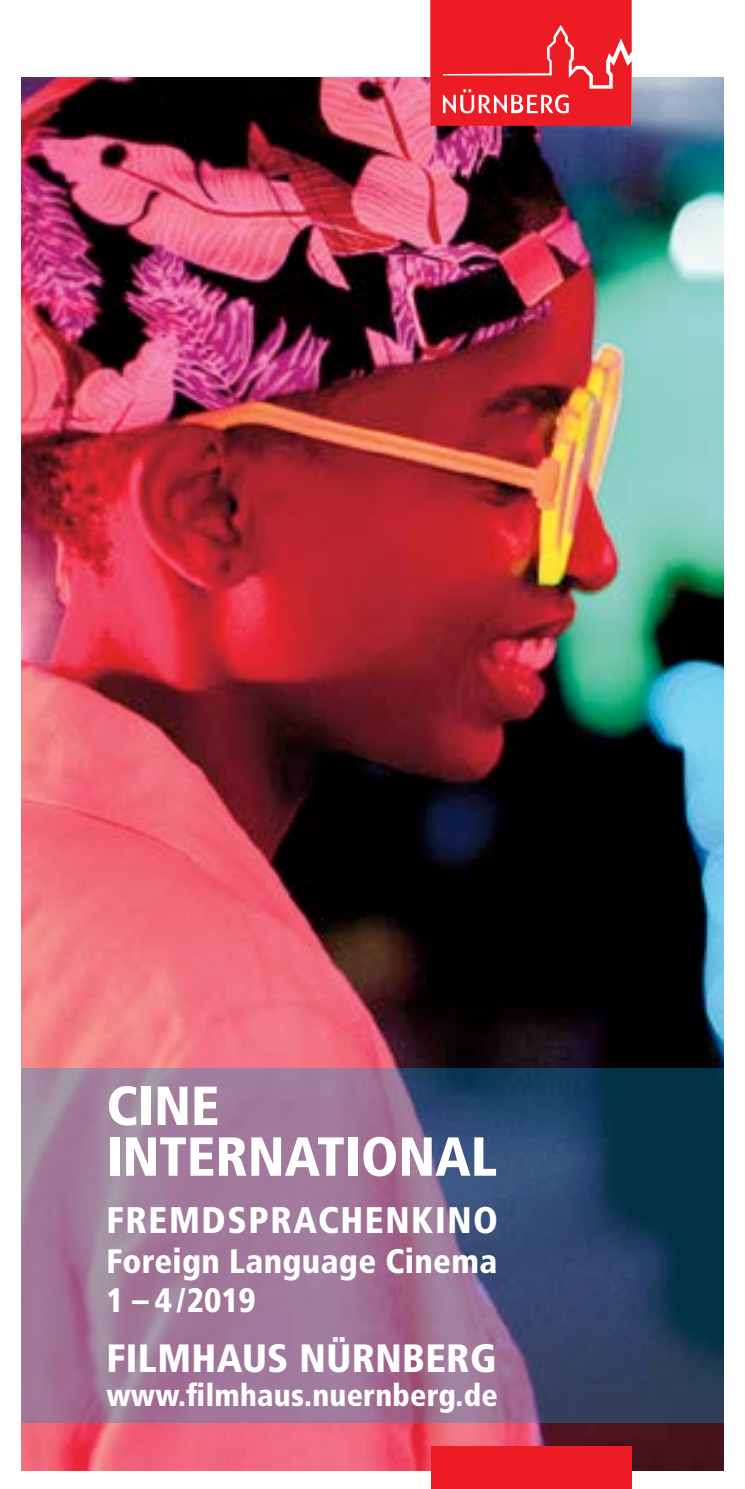
<style>
.page{position:relative;width:745px;height:1489px;background:#fff}
.page>*{position:absolute;margin:0;border:0;box-sizing:border-box;transform-origin:0 0}
.t1{font:900 condensed 55px/50.8px "Frutiger LT Std";color:#fff}
.t2{font:900 condensed 39.5px "Frutiger LT Std";letter-spacing:.01em;color:#fff}
.t3{font:900 condensed 37px "Frutiger LT Std";letter-spacing:.045em;color:#fff}
.t4{font:900 condensed 33.75px/39.5px "Frutiger LT Std";letter-spacing:.01em;color:#fff}
.t5{font:900 condensed 31px "Frutiger LT Std";letter-spacing:.01em;color:#fff}
</style>
<div class="page">
<img style="left:21px;top:78px;width:702px;height:1392px">
<div style="left:430px;top:1446px;width:201px;height:42px;background:#ed1c24"></div>
<svg style="left:430px;top:1px;width:201px;height:125px;background:#ee2e35"></svg>
<hr style="left:430px;top:0;width:201px;height:1px;background:#ed1c24">
<svg style="left:21px;top:1067px;width:702px;height:355px;background:#736384"></svg>
<h1 class="t1" style="left:106px;top:1080px;width:392px">CINE<br>INTERNATIONAL</h1>
<p class="t3" style="left:106px;top:1197px;width:187px">Fremdsprac</p>
<p class="t3" style="left:340px;top:1197px;width:116px">henkino</p>
<p class="t4" style="left:106px;top:1240px;width:392px">Foreign Language Cinema<br>1 – 4/2019</p>
<p class="t2" style="left:106px;top:1333px;width:391px">Filmhaus Nürnberg</p>
<p class="t5" style="left:106px;top:1376px;width:392px">www.filmhaus.nuernberg.de</p>
</div>
